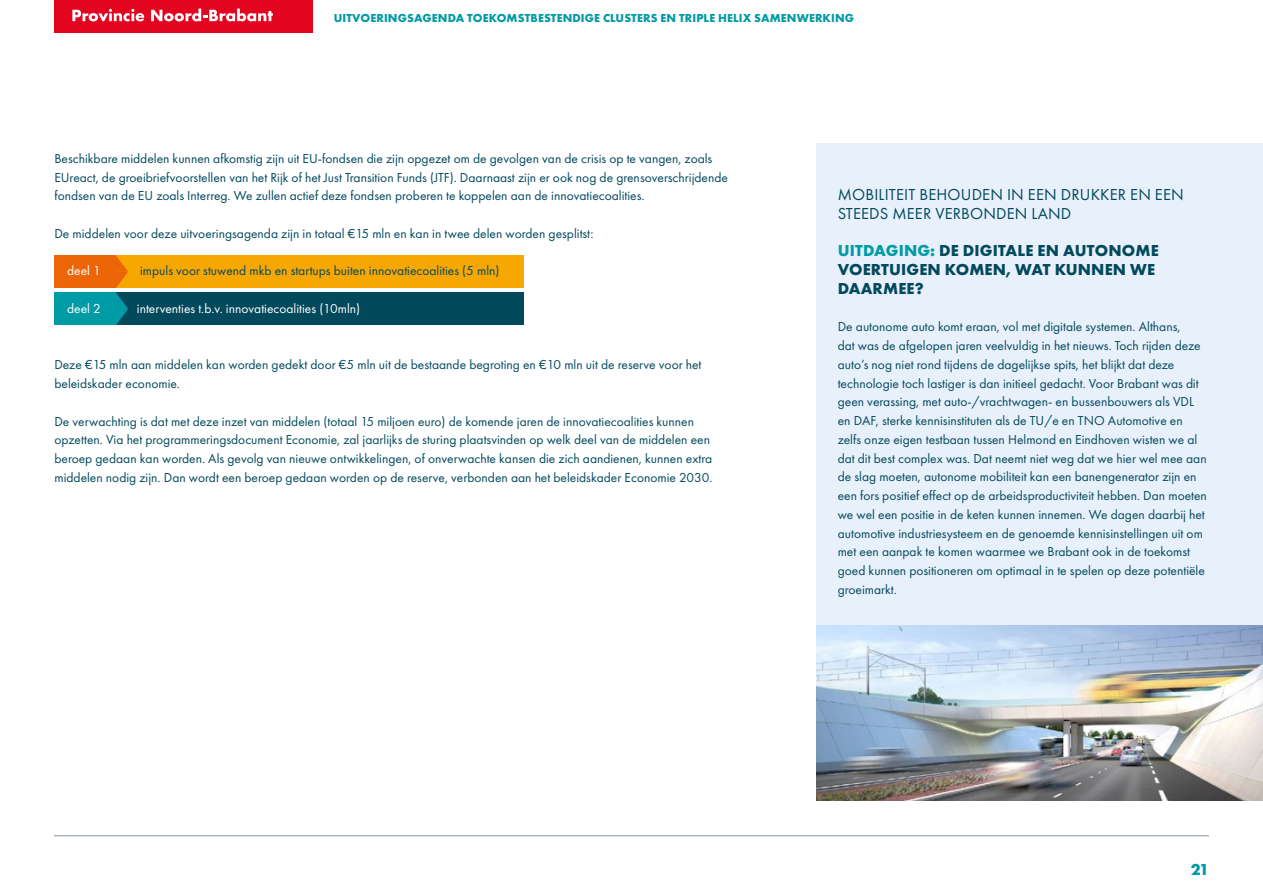
<style>
.page{position:relative;width:1263px;height:893px;background:#fff}
.page>*{position:absolute;margin:0;border:0;box-sizing:border-box;transform-origin:0 0}
.H5{font:700 16.5px/18.8px "Futura PT";letter-spacing:.01em;color:#03495c}
.H5-2{font:16.5px/18.8px "Futura PT";letter-spacing:.01em;color:#03495c}
.t1{font:700 16.5px "Futura PT";color:#009ba4}
.H5-3{font:13.5px/18.8px "Futura PT";color:#03495c}
.opsmming{font:13.5px "Futura PT";color:#03495c}
.opsmming-2{font:13.5px "Futura PT";color:#fff}
.t2{font:700 12px "Futura PT";letter-spacing:.01em;color:#009ba4}
.s1{color:#009ba4}
</style>
<div class="page">
<div style="left:54px;top:293px;width:469px;height:32px;background:#03495c"></div>
<div style="left:54px;top:293px;width:62px;height:32px;background:#009ba4"></div>
<div style="left:54px;top:255px;width:469px;height:33px;background:#f7a702"></div>
<div style="left:54px;top:255px;width:62px;height:33px;background:#ec6608"></div>
<svg style="left:116px;top:256px;width:12px;height:69px"></svg>
<img style="left:816px;top:625px;width:447px;height:176px">
<div style="left:816px;top:143px;width:447px;height:482px;background:#e8f0fb"></div>
<hr style="left:54px;top:835px;width:1155px;height:1px;background:#8494a2">
<div style="left:56px;top:1px;width:257px;height:32px;background:#e30520"></div>
<svg style="left:72px;top:9px;width:72px;height:12px"></svg>
<svg style="left:151px;top:9px;width:122px;height:12px"></svg>
<hr style="left:54px;top:0;width:259px;height:3px;background:#e30613">
<hr style="left:56px;top:0;width:257px;height:3px;background:#e30520">
<p class="t2" style="left:334px;top:10px;width:522px">UITVOERINGSAGENDA TOEKOMSTBESTENDIGE CLUSTERS EN TRIPLE HELIX SAMENWERKING</p>
<p class="H5-3" style="left:54px;top:149px;width:675px">Beschikbare middelen kunnen afkomstig zijn uit EU-fondsen die zijn opgezet om de gevolgen van de crisis op te vangen, zoals<br>EUreact, de groeibriefvoorstellen van het Rijk of het Just Transition Funds (JTF). Daarnaast zijn er ook nog de grensoverschrijdende fondsen van de EU zoals Interreg. We zullen actief deze fondsen proberen te koppelen aan de innovatiecoalities.</p>
<p class="H5-3" style="left:54px;top:224px;width:541px">De middelen voor deze uitvoeringsagenda zijn in totaal €15 mln en kan in twee delen worden gesplitst:</p>
<p class="opsmming-2" style="left:67px;top:263px;width:35px">deel 1</p>
<p class="opsmming" style="left:140px;top:263px;width:361px">impuls voor stuwend mkb en startups buiten innovatiecoalities (5 mln)</p>
<p class="opsmming-2" style="left:67px;top:300px;width:35px">deel 2</p>
<p class="opsmming-2" style="left:137px;top:300px;width:225px">interventies t.b.v. innovatiecoalities (10mln)</p>
<p class="H5-3" style="left:54px;top:355px;width:648px">Deze €15 mln aan middelen kan worden gedekt door €5 mln uit de bestaande begroting en €10 mln uit de reserve voor het beleidskader economie.</p>
<p class="H5-3" style="left:54px;top:412px;width:660px">De verwachting is dat met deze inzet van middelen (totaal 15 miljoen euro) de komende jaren de innovatiecoalities kunnen opzetten. Via het programmeringsdocument Economie, zal jaarlijks de sturing plaatsvinden op welk deel van de middelen een beroep gedaan kan worden. Als gevolg van nieuwe ontwikkelingen, of onverwachte kansen die zich aandienen, kunnen extra middelen nodig zijn. Dan wordt een beroep gedaan worden op de reserve, verbonden aan het beleidskader Economie 2030.</p>
<p class="H5-2" style="left:838px;top:185px;width:347px">MOBILITEIT BEHOUDEN IN EEN DRUKKER EN EEN<br>STEEDS MEER VERBONDEN LAND</p>
<p class="H5" style="left:838px;top:241px;width:322px"><span class="s1">UITDAGING:</span> DE DIGITALE EN AUTONOME<br>VOERTUIGEN KOMEN, WAT KUNNEN WE<br>DAARMEE?</p>
<p class="H5-3" style="left:838px;top:317px;width:371px">De autonome auto komt eraan, vol met digitale systemen. Althans,<br>dat was de afgelopen jaren veelvuldig in het nieuws. Toch rijden deze auto’s nog niet rond tijdens de dagelijkse spits, het blijkt dat deze technologie toch lastiger is dan initieel gedacht. Voor Brabant was dit geen verassing, met auto-/vrachtwagen- en bussenbouwers als VDL en DAF, sterke kennisinstituten als de TU/e en TNO Automotive en zelfs onze eigen testbaan tussen Helmond en Eindhoven wisten we al dat dit best complex was. Dat neemt niet weg dat we hier wel mee aan de slag moeten, autonome mobiliteit kan een banengenerator zijn en een fors positief effect op de arbeidsproductiviteit hebben. Dan moeten we wel een positie in de keten kunnen innemen. We dagen daarbij het automotive industriesysteem en de genoemde kennisinstellingen uit om met een aanpak te komen waarmee we Brabant ook in de toekomst goed kunnen positioneren om optimaal in te spelen op deze potentiële groeimarkt.</p>
<p class="t1" style="left:1191px;top:859px;width:20px">21</p>
</div>
